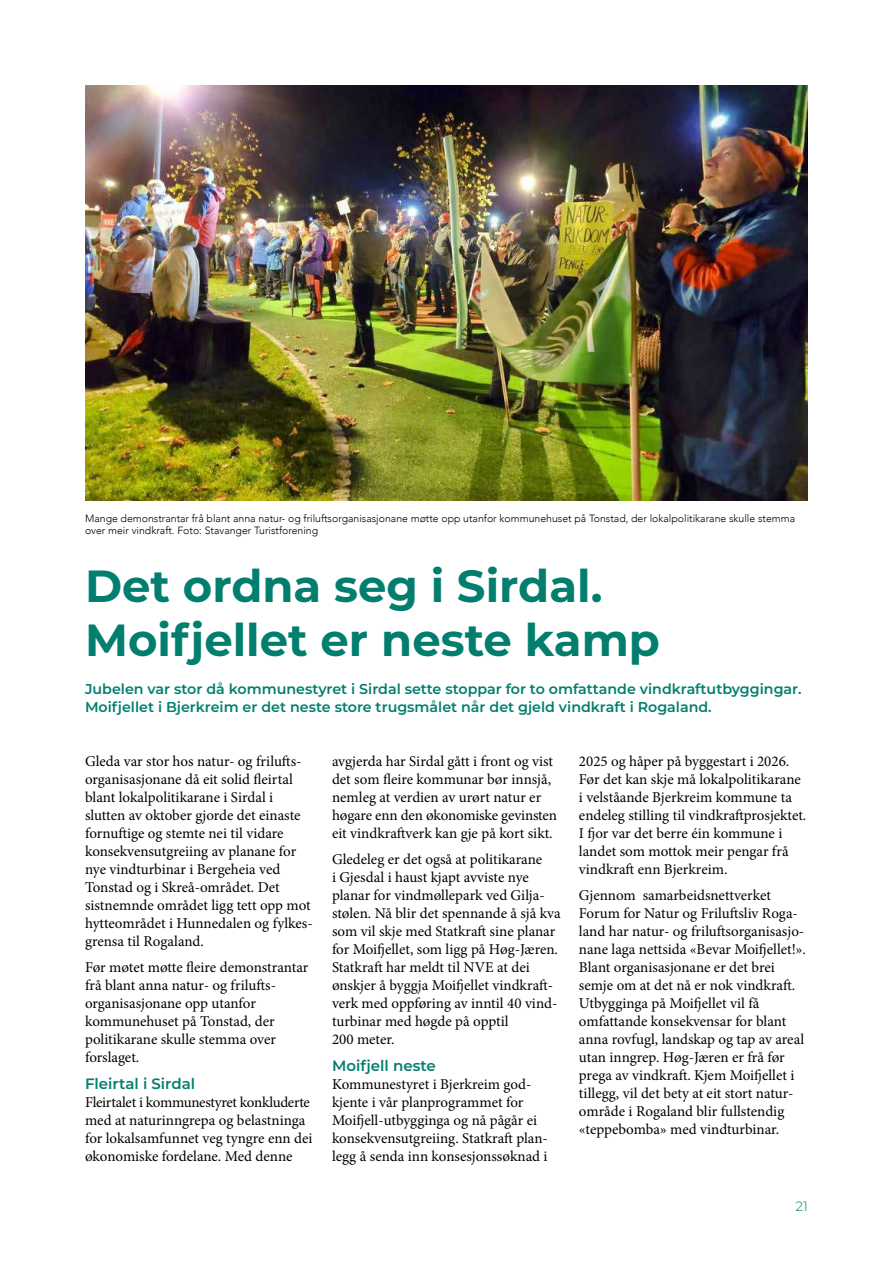
<style>
.page{position:relative;width:893px;height:1263px;background:#fff}
.page>*{position:absolute;margin:0;border:0;box-sizing:border-box;transform-origin:0 0}
.t1{font:700 45px/54px "Montserrat";color:#027e6f}
.t2{font:15px/18px "Minion Pro";letter-spacing:-.005em;color:#000}
.t3{font:600 15px "Montserrat";color:#027e6f}
.t4{font:600 14.25px/18px "Montserrat";color:#027e6f}
.t5{font:300 13.5px "Montserrat";color:#027e6f}
.t6{font:300 10.5px/12.6px "Avenir";color:#000}
</style>
<div class="page">
<img style="left:85px;top:86px;width:723px;height:414px">
<p class="t6" style="left:85px;top:512px;width:712px">Mange demonstrantar frå blant anna natur- og friluftsorganisasjonane møtte opp utanfor kommunehuset på Tonstad, der lokalpolitikarane skulle stemma over meir vindkraft. Foto: Stavanger Turistforening</p>
<h1 class="t1" style="left:85px;top:557px;width:576px">Det ordna seg i Sirdal.<br>Moifjellet er neste kamp</h1>
<p class="t4" style="left:85px;top:679px;width:718px">Jubelen var stor då kommunestyret i Sirdal sette stoppar for to omfattande vindkraftutbyggingar.<br>Moifjellet i Bjerkreim er det neste store trugsmålet når det gjeld vindkraft i Rogaland.</p>
<p class="t2" style="left:85px;top:752px;width:229px">Gleda var stor hos natur- og frilufts&shy;organisasjonane då eit solid fleirtal blant lokalpolitikarane i Sirdal i slutten av oktober gjorde det einaste fornuftige og stemte nei til vidare konsekvensutgreiing av planane for nye vindturbinar i Bergeheia ved Tonstad og i Skreå-området. Det sistnemnde området ligg tett opp mot hytteområdet i Hunnedalen og fylkes&shy;grensa til Rogaland.</p>
<p class="t2" style="left:85px;top:958px;width:225px">Før møtet møtte fleire demonstrantar frå blant anna natur- og frilufts&shy;organisasjonane opp utanfor kommunehuset på Tonstad, der politikarane skulle stemma over forslaget.</p>
<p class="t3" style="left:85px;top:1073px;width:112px">Fleirtal i Sirdal</p>
<p class="t2" style="left:85px;top:1093px;width:229px">Fleirtalet i kommunestyret konkluderte med at naturinngrepa og belastninga for lokalsamfunnet veg tyngre enn dei økonomiske fordelane. Med denne</p>
<p class="t2" style="left:332px;top:752px;width:227px">avgjerda har Sirdal gått i front og vist det som fleire kommunar bør innsjå, nemleg at verdien av urørt natur er høgare enn den økonomiske gevinsten eit vindkraftverk kan gje på kort sikt.</p>
<p class="t2" style="left:332px;top:850px;width:230px">Gledeleg er det også at politikarane<br>i Gjesdal i haust kjapt avviste nye planar for vindmøllepark ved Gilja&shy;stølen. Nå blir det spennande å sjå kva som vil skje med Statkraft sine planar for Moifjellet, som ligg på Høg-Jæren.<br>Statkraft har meldt til NVE at dei ønskjer å byggja Moifjellet vindkraft&shy;verk med oppføring av inntil 40 vind&shy;turbinar med høgde på opptil<br>200 meter.</p>
<p class="t3" style="left:332px;top:1055px;width:105px">Moifjell neste</p>
<p class="t2" style="left:332px;top:1075px;width:217px">Kommunestyret i Bjerkreim god&shy;kjente i vår planprogrammet for Moifjell-utbygginga og nå pågår ei konsekvensutgreiing. Statkraft plan&shy;legg å senda inn konsesjonssøknad i</p>
<p class="t2" style="left:579px;top:752px;width:229px">2025 og håper på byggestart i 2026.<br>Før det kan skje må lokalpolitikarane i velståande Bjerkreim kommune ta endeleg stilling til vindkraftprosjektet.<br>I fjor var det berre éin kommune i landet som mottok meir pengar frå vindkraft enn Bjerkreim.</p>
<p class="t2" style="left:579px;top:886px;width:229px">Gjennom samarbeidsnettverket Forum for Natur og Friluftsliv Roga&shy;land har natur- og friluftsorganisasjo&shy;nane laga nettsida «Bevar Moifjellet!».<br>Blant organisasjonane er det brei semje om at det nå er nok vindkraft.<br>Utbygginga på Moifjellet vil få omfattande konsekvensar for blant anna rovfugl, landskap og tap av areal utan inngrep. Høg-Jæren er frå før prega av vindkraft. Kjem Moifjellet i tillegg, vil det bety at eit stort natur&shy;område i Rogaland blir fullstendig «teppebomba» med vindturbinar.</p>
<p class="t5" style="left:796px;top:1197px;width:14px">21</p>
</div>
